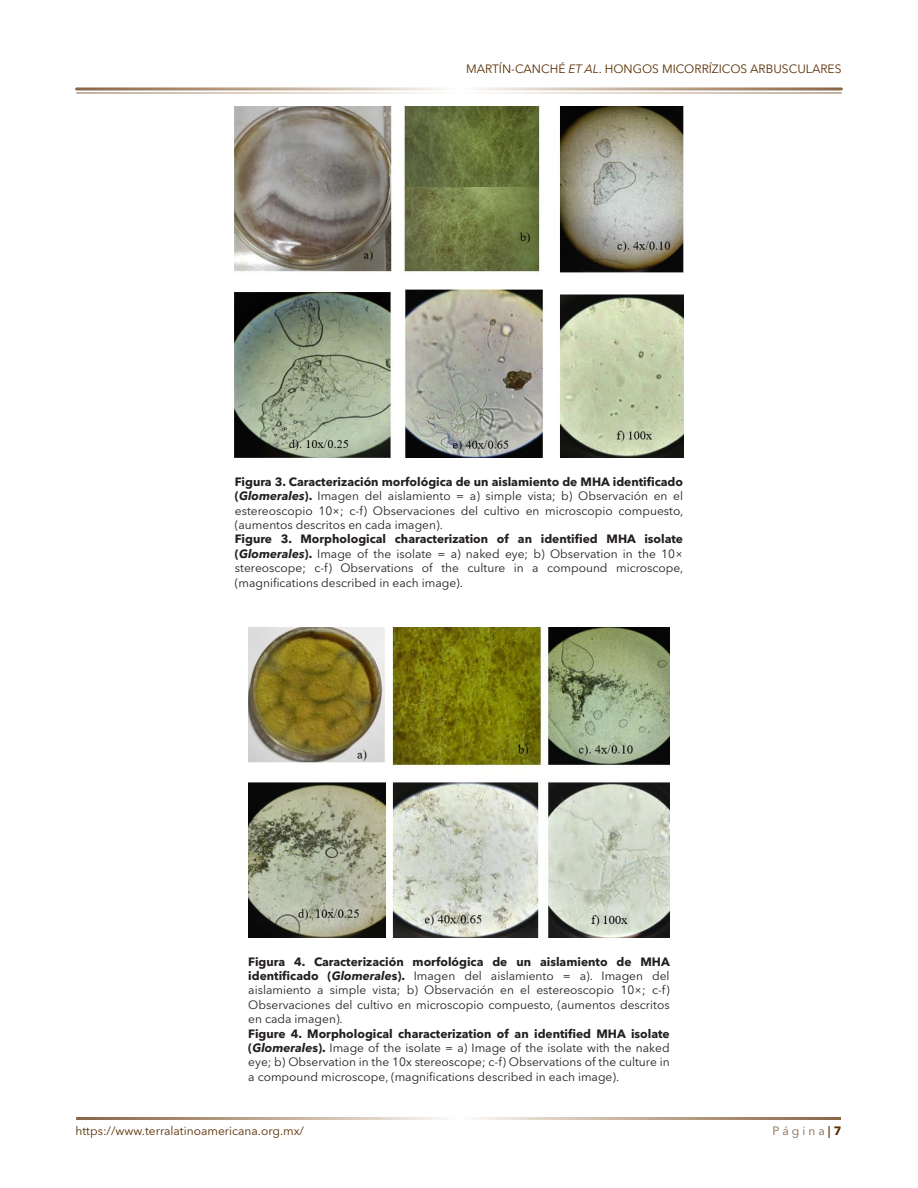
<style>
.page{position:relative;width:918px;height:1188px;background:#fff}
.page>*{position:absolute;margin:0;border:0;box-sizing:border-box;transform-origin:0 0}
._13_-TITULO_FIGURA{font:12px/14.4px "Avenir Next LT Pro";color:#231f20;text-align:justify}
.t1{font:12px "Avenir Next LT Pro";color:#592d00}
.t2{font:12px "Avenir Next LT Pro";color:#866546}
.s1{font-style:italic}
.s2{font-weight:700}
.s3{font-weight:700;font-style:italic}
.s4{font-weight:700;color:#592d00}
</style>
<div class="page">
<img style="left:235px;top:106px;width:448px;height:352px">
<img style="left:248px;top:628px;width:422px;height:309px">
<p class="t1" style="left:466px;top:62px;width:377px">MARTÍN-CANCHÉ <span class="s1">ET AL</span>. HONGOS MICORRÍZICOS ARBUSCULARES</p>
<p class="_13_-TITULO_FIGURA" style="left:235px;top:474px;width:450px"><span class="s2">Figura 3. Caracterización morfológica de un aislamiento de MHA identificado (</span><span class="s3">Glomerales</span><span class="s2">).</span> Imagen del aislamiento = a) simple vista; b) Observación en el estereoscopio 10×; c-f) Observaciones del cultivo en microscopio compuesto, (aumentos descritos en cada imagen).</p>
<p class="_13_-TITULO_FIGURA" style="left:235px;top:532px;width:450px"><span class="s2">Figure 3. Morphological characterization of an identified MHA isolate (</span><span class="s3">Glomerales</span><span class="s2">).</span> Image of the isolate = a) naked eye; b) Observation in the 10× stereoscope; c-f) Observations of the culture in a compound microscope, (magnifications described in each image).</p>
<p class="_13_-TITULO_FIGURA" style="left:248px;top:954px;width:423px"><span class="s2">Figura 4. Caracterización morfológica de un aislamiento de MHA identificado (</span><span class="s3">Glomerale</span><span class="s2">s).</span> Imagen del aislamiento = a). Imagen del aislamiento a simple vista; b) Observación en el estereoscopio 10×; c-f)<br>Observaciones del cultivo en microscopio compuesto, (aumentos descritos en cada imagen).</p>
<p class="_13_-TITULO_FIGURA" style="left:248px;top:1026px;width:423px"><span class="s2">Figure 4. Morphological characterization of an identified MHA isolate (</span><span class="s3">Glomerale</span><span class="s2">s).</span> Image of the isolate = a) Image of the isolate with the naked eye; b) Observation in the 10x stereoscope; c-f) Observations of the culture in a compound microscope, (magnifications described in each image).</p>
<p class="t1" style="left:76px;top:1124px;width:230px">https://www.terralatinoamericana.org.mx/</p>
<p class="t2" style="left:772px;top:1124px;width:70px">P á g i n a<span class="s2">|</span><span class="s4">7</span></p>
</div>
